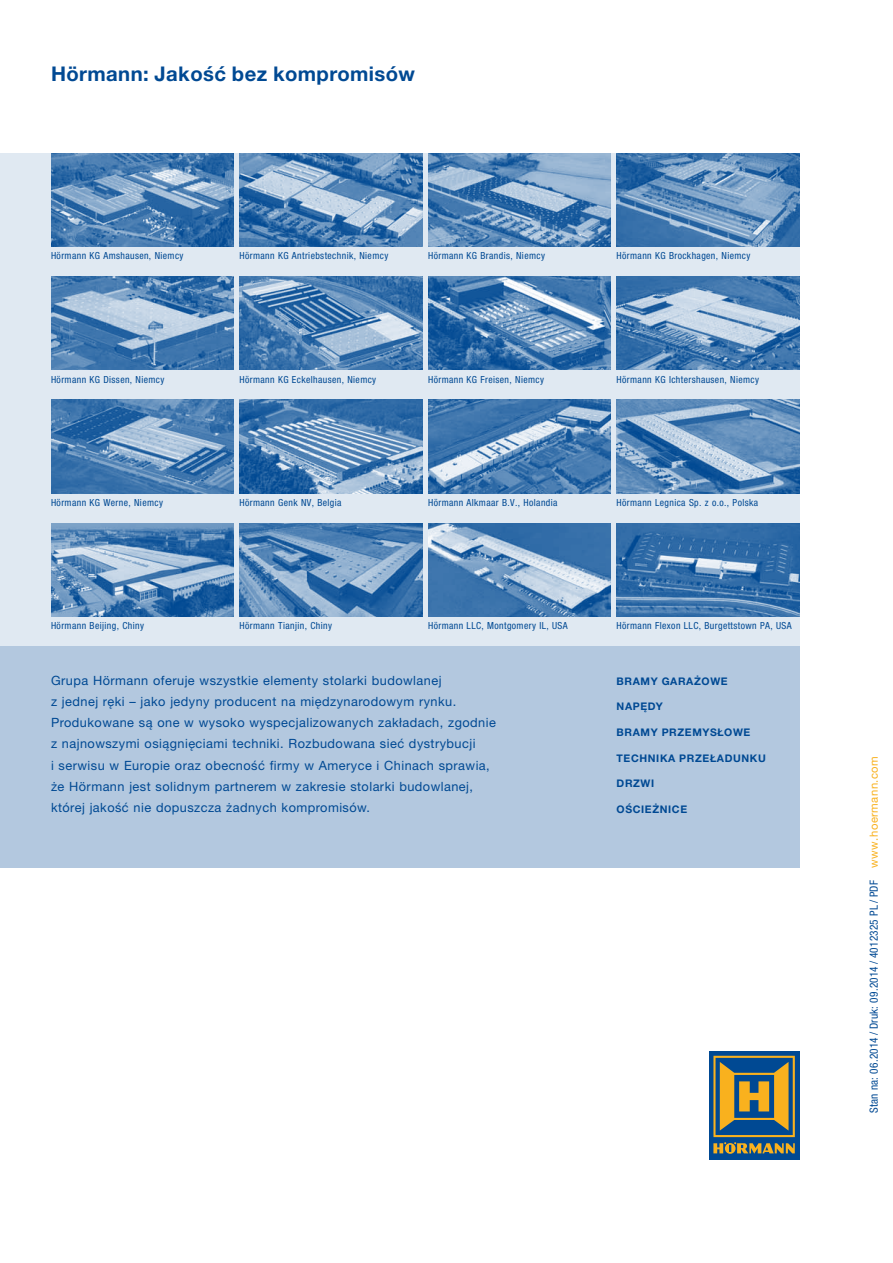
<style>
.page{position:relative;width:893px;height:1263px;background:#fff}
.page>*{position:absolute;margin:0;border:0;box-sizing:border-box;transform-origin:0 0}
.t1{font:700 20.25px "Hoermann Helvetica Neue";letter-spacing:.02em;color:#004993}
.t2{font:12.75px/21.3px "Hoermann Helvetica Neue Rm";letter-spacing:.035em;color:#004993}
.t3{font:condensed 11.25px "Hoermann Helvetica Neue";letter-spacing:.02em;color:#004993}
.t4{font:11.25px "Hoermann Helvetica Neue Rm";letter-spacing:.04em;color:#f9b11e}
.t5{font:700 10.5px "Hoermann Helvetica Neue";letter-spacing:.06em;color:#004993}
.t6{font:condensed 9.75px "Hoermann Helvetica Neue";letter-spacing:.04em;color:#004993}
</style>
<div class="page">
<div style="left:0;top:153px;width:799px;height:493px;background:#e0e9f2"></div>
<div style="left:0;top:646px;width:799px;height:221px;background:#b3c8df"></div>
<svg style="left:709px;top:1051px;width:91px;height:109px;background:#5d7066"></svg>
<img style="left:51px;top:153px;width:183px;height:94px">
<img style="left:240px;top:153px;width:182px;height:94px">
<img style="left:428px;top:153px;width:183px;height:94px">
<img style="left:617px;top:153px;width:182px;height:94px">
<img style="left:51px;top:276px;width:183px;height:94px">
<img style="left:240px;top:276px;width:182px;height:94px">
<img style="left:428px;top:276px;width:183px;height:94px">
<img style="left:617px;top:276px;width:182px;height:94px">
<img style="left:51px;top:400px;width:183px;height:93px">
<img style="left:51px;top:523px;width:183px;height:94px">
<img style="left:240px;top:523px;width:182px;height:94px">
<img style="left:428px;top:400px;width:183px;height:93px">
<img style="left:428px;top:523px;width:183px;height:94px">
<img style="left:617px;top:400px;width:182px;height:93px">
<img style="left:617px;top:523px;width:182px;height:94px">
<img style="left:240px;top:400px;width:182px;height:93px">
<h1 class="t1" style="left:51px;top:59px;width:365px">Hörmann: Jakość bez kompromisów</h1>
<p class="t6" style="left:51px;top:249px;width:134px">Hörmann KG Amshausen, Niemcy</p>
<p class="t6" style="left:240px;top:249px;width:150px">Hörmann KG Antriebstechnik, Niemcy</p>
<p class="t6" style="left:428px;top:249px;width:118px">Hörmann KG Brandis, Niemcy</p>
<p class="t6" style="left:617px;top:249px;width:135px">Hörmann KG Brockhagen, Niemcy</p>
<p class="t6" style="left:51px;top:373px;width:115px">Hörmann KG Dissen, Niemcy</p>
<p class="t6" style="left:240px;top:373px;width:138px">Hörmann KG Eckelhausen, Niemcy</p>
<p class="t6" style="left:428px;top:373px;width:118px">Hörmann KG Freisen, Niemcy</p>
<p class="t6" style="left:617px;top:373px;width:144px">Hörmann KG Ichtershausen, Niemcy</p>
<p class="t6" style="left:51px;top:496px;width:113px">Hörmann KG Werne, Niemcy</p>
<p class="t6" style="left:240px;top:496px;width:104px">Hörmann Genk NV, Belgia</p>
<p class="t6" style="left:428px;top:496px;width:131px">Hörmann Alkmaar B.V., Holandia</p>
<p class="t6" style="left:617px;top:496px;width:143px">Hörmann Legnica Sp. z o.o., Polska</p>
<p class="t6" style="left:51px;top:619px;width:94px">Hörmann Beijing, Chiny</p>
<p class="t6" style="left:240px;top:619px;width:94px">Hörmann Tianjin, Chiny</p>
<p class="t6" style="left:428px;top:619px;width:141px">Hörmann LLC, Montgomery IL, USA</p>
<p class="t6" style="left:617px;top:619px;width:177px">Hörmann Flexon LLC, Burgettstown PA, USA</p>
<p class="t2" style="left:51px;top:669px;width:446px">Grupa Hörmann oferuje wszystkie elementy stolarki budowlanej<br>z jednej ręki – jako jedyny producent na międzynarodowym rynku.<br>Produkowane są one w wysoko wyspecjalizowanych zakładach, zgodnie z najnowszymi osiągnięciami techniki. Rozbudowana sieć dystrybucji<br>i serwisu w Europie oraz obecność firmy w Ameryce i Chinach sprawia, że Hörmann jest solidnym partnerem w zakresie stolarki budowlanej, której jakość nie dopuszcza żadnych kompromisów.</p>
<p class="t5" style="left:617px;top:673px;width:113px">BRAMY GARAŻOWE</p>
<p class="t5" style="left:617px;top:699px;width:48px">NAPĘDY</p>
<p class="t5" style="left:617px;top:725px;width:135px">BRAMY PRZEMYSŁOWE</p>
<p class="t5" style="left:617px;top:750px;width:151px">TECHNIKA PRZEŁADUNKU</p>
<p class="t5" style="left:617px;top:776px;width:39px">DRZWI</p>
<p class="t5" style="left:617px;top:801px;width:72px">OŚCIEŻNICE</p>
<p class="t4" style="left:866px;top:867px;width:113px;rotate:-90deg">www.hoermann.com</p>
<p class="t3" style="left:866px;top:1113px;width:234px;rotate:-90deg">Stan na: 06.2014 / Druk: 09.2014 / 4012325 PL / PDF</p>
</div>
